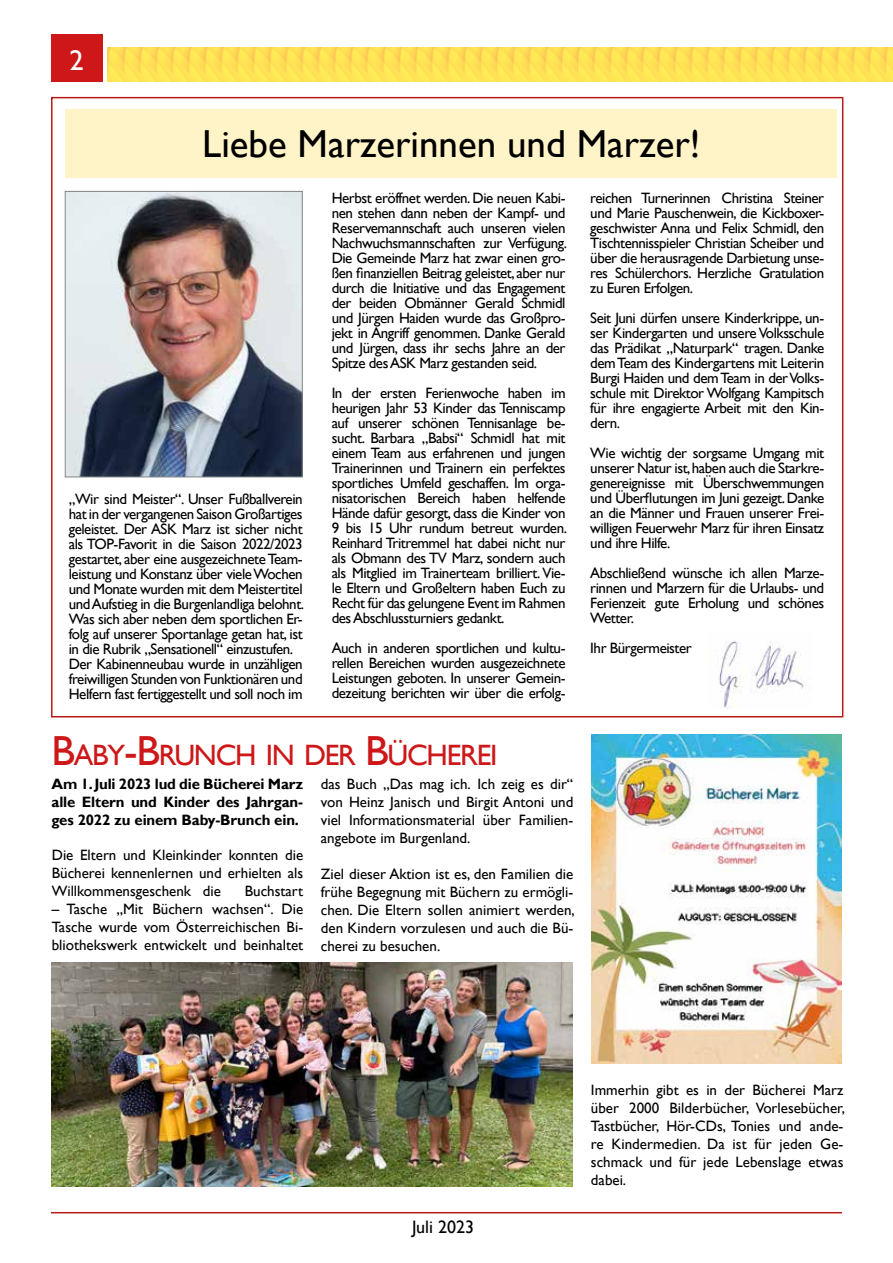
<style>
.page{position:relative;width:893px;height:1263px;background:#fff}
.page>*{position:absolute;margin:0;border:0;box-sizing:border-box;transform-origin:0 0}
.t1{font:39px "Gill Sans";color:#000}
.t2{font:29.4px "Gill Sans";letter-spacing:-.045em;color:#cd1719}
.t3{font:28.5px "Gill Sans";color:#fff}
.t4{font:18px "Gill Sans";color:#000}
.t5{font:15px/15px "Gill Sans";letter-spacing:-.03em;color:#000;text-align:justify}
.t6{font:700 15px/18px "Gill Sans";letter-spacing:-.01em;color:#000;text-align:justify}
.t7{font:15px "Gill Sans";color:#000}
.s1{font-size:42px}
</style>
<div class="page">
<div style="left:51px;top:34px;width:51px;height:47px;background:#cd1719"></div>
<img style="left:107px;top:48px;width:786px;height:34px">
<hr style="left:51px;top:1212px;width:791px;height:1px;background:#bb1818">
<img style="left:718px;top:641px;width:86px;height:67px">
<div style="left:66px;top:109px;width:771px;height:68px;background:#fff4c8"></div>
<div style="left:55px;top:181px;width:258px;height:306px;background:#fff;opacity:.75"></div>
<div style="left:65px;top:191px;width:238px;height:286px;border:1px solid #808587"></div>
<img style="left:592px;top:735px;width:250px;height:328px">
<img style="left:52px;top:962px;width:520px;height:224px">
<h3 class="t3" style="left:69px;top:44px;width:16px">2</h3>
<h1 class="t1" style="left:202px;top:121px;width:500px">Liebe Marzerinnen und Marzer!</h1>
<p class="t5" style="left:69px;top:492px;width:237px;text-align:left">„Wir sind Meister“. Unser Fußballverein hat in der vergangenen Saison Großartiges geleistet. Der ASK Marz ist sicher nicht als TOP-Favorit in die Saison 2022/2023 gestartet, aber eine ausgezeichnete Team&shy;leistung und Konstanz über viele Wochen und Monate wurden mit dem Meistertitel und Aufstieg in die Burgenlandliga belohnt.<br>Was sich aber neben dem sportlichen Er&shy;folg auf unserer Sportanlage getan hat, ist in die Rubrik „Sensationell“ einzustufen.<br>Der Kabinenneubau wurde in unzähligen freiwilligen Stunden von Funktionären und Helfern fast fertiggestellt und soll noch im</p>
<p class="t5" style="left:332px;top:191px;width:237px">Herbst eröffnet werden. Die neuen Kabi&shy;nen stehen dann neben der Kampf- und Reservemannschaft auch unseren vielen Nachwuchsmannschaften zur Verfügung.<br>Die Gemeinde Marz hat zwar einen gro&shy;ßen finanziellen Beitrag geleistet, aber nur durch die Initiative und das Engagement der beiden Obmänner Gerald Schmidl und Jürgen Haiden wurde das Großpro&shy;jekt in Angriff genommen. Danke Gerald und Jürgen, dass ihr sechs Jahre an der Spitze des ASK Marz gestanden seid.</p>
<p class="t5" style="left:332px;top:386px;width:237px">In der ersten Ferienwoche haben im heurigen Jahr 53 Kinder das Tenniscamp auf unserer schönen Tennisanlage be&shy;sucht. Barbara „Babsi“ Schmidl hat mit einem Team aus erfahrenen und jungen Trainerinnen und Trainern ein perfektes sportliches Umfeld geschaffen. Im orga&shy;nisatorischen Bereich haben helfende Hände dafür gesorgt, dass die Kinder von 9 bis 15 Uhr rundum betreut wurden.<br>Reinhard Tritremmel hat dabei nicht nur als Obmann des TV Marz, sondern auch als Mitglied im Trainerteam brilliert. Vie&shy;le Eltern und Großeltern haben Euch zu Recht für das gelungene Event im Rahmen des Abschlussturniers gedankt.</p>
<p class="t5" style="left:332px;top:641px;width:235px">Auch in anderen sportlichen und kultu&shy;rellen Bereichen wurden ausgezeichnete Leistungen geboten. In unserer Gemein&shy;dezeitung berichten wir über die erfolg-</p>
<h2 class="t2" style="left:52px;top:738px;width:447px"><span class="s1">B</span>ABY<span class="s1">-B</span>RUNCH IN DER <span class="s1">B</span>ÜCHEREI</h2>
<p class="t6" style="left:52px;top:775px;width:253px">Am 1. Juli 2023 lud die Bücherei Marz alle Eltern und Kinder des Jahrgan&shy;ges 2022 zu einem Baby-Brunch ein.</p>
<p class="t5" style="left:52px;top:846px;width:253px;line-height:18px">Die Eltern und Kleinkinder konnten die Bücherei kennenlernen und erhielten als Willkommensgeschenk die</p>
<p class="t5" style="left:321px;top:775px;width:254px;line-height:18px">das Buch „Das mag ich. Ich zeig es dir“ von Heinz Janisch und Birgit Antoni und viel Informationsmaterial über Familien&shy;angebote im Burgenland.</p>
<p class="t5" style="left:321px;top:865px;width:255px;line-height:18px">Ziel dieser Aktion ist es, den Familien die frühe Begegnung mit Büchern zu ermögli&shy;chen. Die Eltern sollen animiert werden, den Kindern vorzulesen und auch die Bü&shy;cherei zu besuchen.</p>
<p class="t7" style="left:245px;top:882px;width:60px">Buchstart</p>
<p class="t5" style="left:52px;top:900px;width:253px;line-height:18px">– Tasche „Mit Büchern wachsen“. Die Tasche wurde vom Österreichischen Bi&shy;bliothekswerk entwickelt und beinhaltet</p>
<p class="t5" style="left:590px;top:191px;width:235px">reichen Turnerinnen Christina Steiner und Marie Pauschenwein, die Kickboxer&shy;geschwister Anna und Felix Schmidl, den Tischtennisspieler Christian Scheiber und über die herausragende Darbietung unse&shy;res Schülerchors. Herzliche Gratulation zu Euren Erfolgen.</p>
<p class="t5" style="left:590px;top:311px;width:235px">Seit Juni dürfen unsere Kinderkrippe, un&shy;ser Kindergarten und unsere Volksschule das Prädikat „Naturpark“ tragen. Danke dem Team des Kindergartens mit Leiterin Burgi Haiden und dem Team in der Volks&shy;schule mit Direktor Wolfgang Kampitsch für ihre engagierte Arbeit mit den Kin&shy;dern.</p>
<p class="t5" style="left:590px;top:446px;width:235px">Wie wichtig der sorgsame Umgang mit unserer Natur ist, haben auch die Starkre&shy;genereignisse mit Überschwemmungen und Überflutungen im Juni gezeigt. Danke an die Männer und Frauen unserer Frei&shy;willigen Feuerwehr Marz für ihren Einsatz und ihre Hilfe.</p>
<p class="t5" style="left:590px;top:566px;width:235px">Abschließend wünsche ich allen Marze&shy;rinnen und Marzern für die Urlaubs- und Ferienzeit gute Erholung und schönes Wetter.</p>
<p class="t5" style="left:590px;top:641px;width:103px">Ihr Bürgermeister</p>
<p class="t4" style="left:412px;top:1216px;width:64px">Juli 2023</p>
<p class="t5" style="left:591px;top:1082px;width:255px;line-height:18px">Immerhin gibt es in der Bücherei Marz über 2000 Bilderbücher, Vorlesebücher, Tastbücher, Hör-CDs, Tonies und ande&shy;re Kindermedien. Da ist für jeden Ge&shy;schmack und für jede Lebenslage etwas dabei.</p>
</div>
